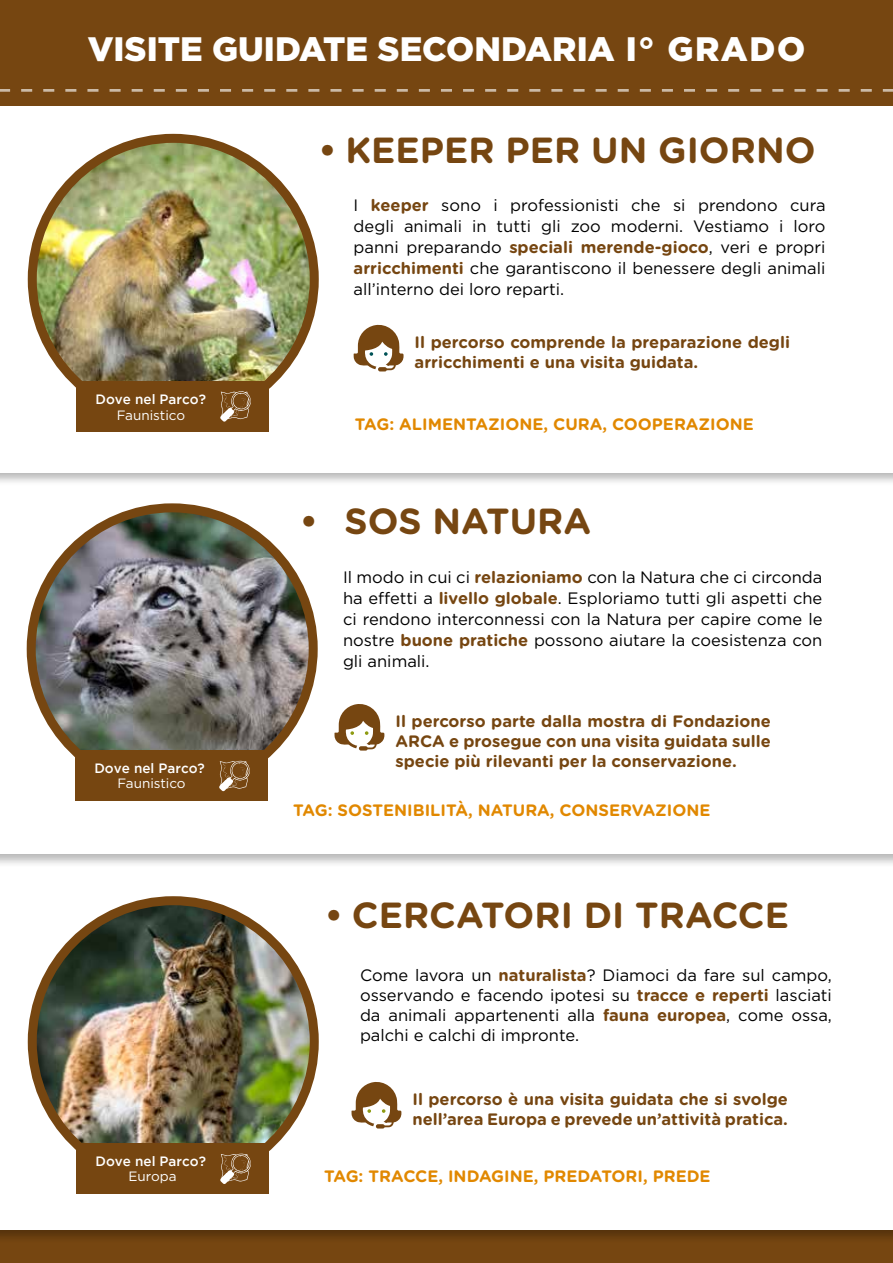
<style>
.page{position:relative;width:893px;height:1263px;background:#fff}
.page>*{position:absolute;margin:0;border:0;box-sizing:border-box;transform-origin:0 0}
.t1{font:700 36.3px "Gotham Rounded";color:#764611}
.t2{font:900 33.9px "Gotham";color:#fff}
.t3{font:16.5px/21px "Gotham";color:#000;text-align:justify}
.t4{font:700 16.5px/19.8px "Gotham Rounded";color:#764611}
.t5{font:700 16.5px "Gotham Rounded";color:#e18800}
.t6{font:500 13.5px "Gotham";color:#fff}
.t7{font:13.5px "Gotham";color:#fff}
.s1{font-family:"Gotham Rounded";font-weight:700;color:#764611}
</style>
<div class="page">
<div style="left:0;top:1125px;width:893px;height:138px;background:#764611"></div>
<div style="left:0;top:751px;width:893px;height:493px;background:#000;opacity:.28"></div>
<div style="left:0;top:754px;width:893px;height:476px;background:#fff"></div>
<img style="left:32px;top:901px;width:282px;height:282px;border-radius:141px">
<div style="left:28px;top:896px;width:291px;height:291px;border:9px solid #764611;border-radius:50%"></div>
<div style="left:77px;top:1143px;width:192px;height:51px;background:#764611"></div>
<svg style="left:220px;top:1153px;width:31px;height:31px"></svg>
<svg style="left:351px;top:1082px;width:50px;height:46px"></svg>
<div style="left:0;top:375px;width:893px;height:492px;background:#000;opacity:.28"></div>
<div style="left:0;top:377px;width:893px;height:476px;background:#fff"></div>
<img style="left:31px;top:508px;width:282px;height:282px;border-radius:141px">
<div style="left:27px;top:503px;width:291px;height:291px;border:9px solid #764611;border-radius:50%"></div>
<div style="left:75px;top:751px;width:193px;height:50px;background:#764611"></div>
<svg style="left:219px;top:761px;width:31px;height:30px"></svg>
<svg style="left:334px;top:704px;width:50px;height:47px"></svg>
<div style="left:0;top:0;width:893px;height:486px;background:#000;opacity:.28"></div>
<div style="left:0;top:0;width:893px;height:472px;background:#fff"></div>
<img style="left:32px;top:138px;width:282px;height:282px;border-radius:141px">
<div style="left:28px;top:134px;width:291px;height:291px;border:9px solid #764611;border-radius:50%"></div>
<div style="left:77px;top:381px;width:192px;height:51px;background:#764611"></div>
<svg style="left:220px;top:391px;width:31px;height:31px"></svg>
<svg style="left:354px;top:324px;width:50px;height:47px"></svg>
<div style="left:0;top:0;width:893px;height:106px;background:#764611"></div>
<svg style="left:0;top:89px;width:893px;height:3px"></svg>
<h2 class="t2" style="left:88px;top:26px;width:719px">VISITE GUIDATE SECONDARIA I° GRADO</h2>
<h1 class="t1" style="left:318px;top:123px;width:499px">• KEEPER PER UN GIORNO</h1>
<p class="t6" style="left:95px;top:391px;width:112px">Dove nel Parco?</p>
<p class="t7" style="left:123px;top:405px;width:70px">Faunistico</p>
<p class="t7" style="left:117px;top:407px;width:70px">Faunistico</p>
<p class="t6" style="left:94px;top:761px;width:112px">Dove nel Parco?</p>
<p class="t7" style="left:117px;top:775px;width:70px">Faunistico</p>
<p class="t6" style="left:95px;top:1154px;width:112px">Dove nel Parco?</p>
<p class="t7" style="left:129px;top:1168px;width:50px">Europa</p>
<p class="t3" style="left:354px;top:195px;width:473px">I <span class="s1">keeper</span> sono i professionisti che si prendono cura degli animali in tutti gli zoo moderni. Vestiamo i loro panni preparando <span class="s1">speciali merende-gioco</span>, veri e propri <span class="s1">arricchimenti</span> che garantiscono il benessere degli animali all’interno dei loro reparti.</p>
<p class="t4" style="left:415px;top:331px;width:377px">Il percorso comprende la preparazione degli arricchimenti e una visita guidata.</p>
<p class="t5" style="left:355px;top:412px;width:400px">TAG: ALIMENTAZIONE, CURA, COOPERAZIONE</p>
<h1 class="t1" style="left:300px;top:495px;width:293px">• SOS NATURA</h1>
<p class="t3" style="left:343px;top:566px;width:481px">Il modo in cui ci <span class="s1">relazioniamo</span> con la Natura che ci circonda ha effetti a <span class="s1">livello globale</span>. Esploriamo tutti gli aspetti che ci rendono interconnessi con la Natura per capire come le nostre <span class="s1">buone pratiche</span> possono aiutare la coesistenza con gli animali.</p>
<p class="t4" style="left:395px;top:710px;width:377px;text-align:justify">Il percorso parte dalla mostra di Fondazione ARCA e prosegue con una visita guidata sulle specie più rilevanti per la conservazione.</p>
<p class="t5" style="left:293px;top:798px;width:419px">TAG: SOSTENIBILITÀ, NATURA, CONSERVAZIONE</p>
<h1 class="t1" style="left:325px;top:889px;width:466px">• CERCATORI DI TRACCE</h1>
<p class="t3" style="left:360px;top:965px;width:473px;line-height:19.8px">Come lavora un <span class="s1">naturalista</span>? Diamoci da fare sul campo, osservando e facendo ipotesi su <span class="s1">tracce e reperti</span> lasciati da animali appartenenti alla <span class="s1">fauna europea</span>, come ossa, palchi e calchi di impronte.</p>
<p class="t4" style="left:412px;top:1088px;width:377px">Il percorso è una visita guidata che si svolge nell’area Europa e prevede un’attività pratica.</p>
<p class="t5" style="left:324px;top:1164px;width:388px">TAG: TRACCE, INDAGINE, PREDATORI, PREDE</p>
</div>
